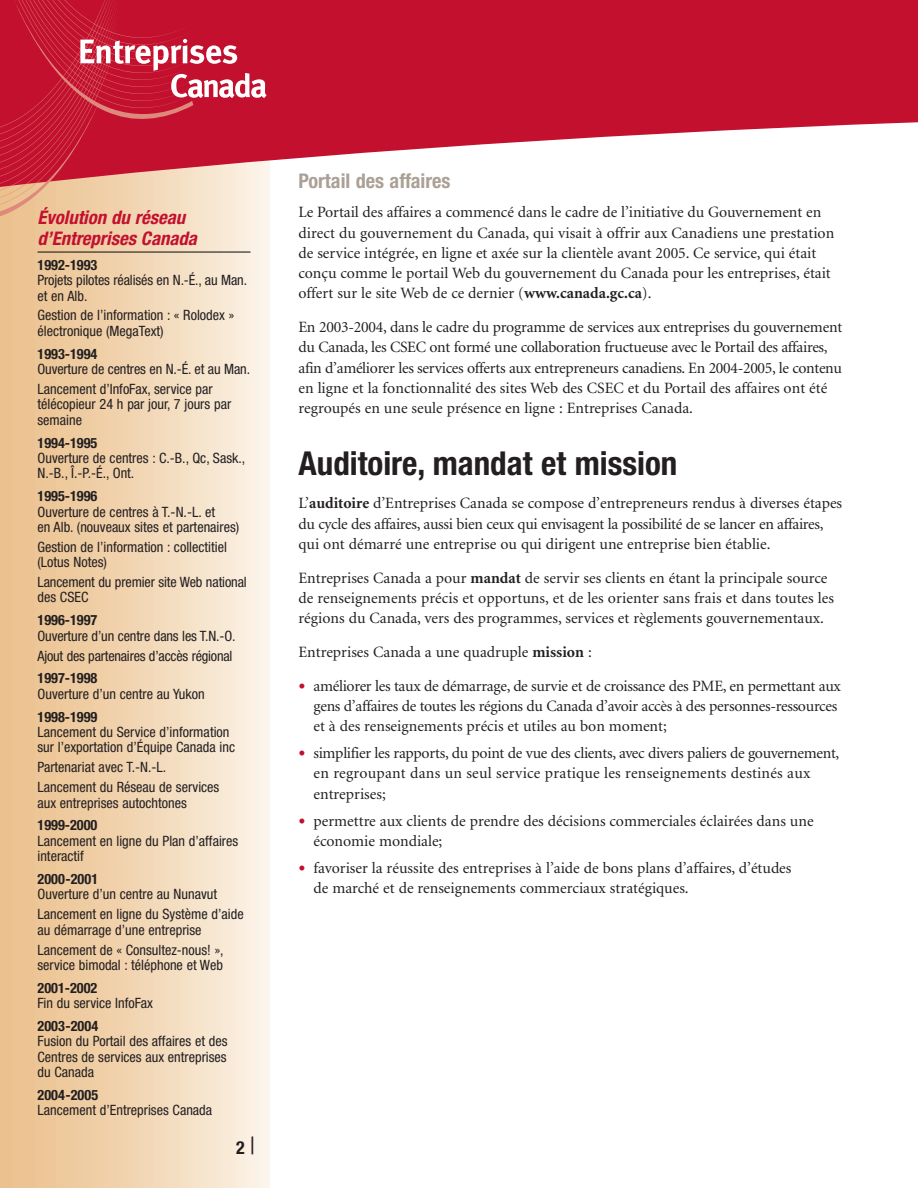
<style>
.page{position:relative;width:918px;height:1188px;background:#fff}
.page>*{position:absolute;margin:0;border:0;box-sizing:border-box;transform-origin:0 0}
.t1{font:700 condensed 33px "Helvetica Neue";color:#231f20}
.t2{font:700 condensed 20.25px "Helvetica Neue";color:#aba095}
.t3{font:italic 700 condensed 18.75px/21px "Helvetica Neue";color:#c3102f}
.t4{font:700 condensed 18px "Helvetica Neue";color:#231f20}
.t5{font:15.75px/20.2px "Minion";color:#231f20}
.t6{font:15.75px/20.2px "Minion";letter-spacing:-.02em;color:#231f20}
.t7{font:condensed 14.25px/15.3px "Helvetica Neue";color:#231f20}
.t8{font:700 condensed 14.25px "Helvetica Neue";color:#231f20}
.s1{font-weight:400;font-size:24px}
.s2{font-weight:700}
.s3{font-size:24px;color:#c3102f}
</style>
<div class="page">
<div style="left:0;top:0;width:270px;height:1188px;background:linear-gradient(to right,#eabd86,#fbf2e5)"></div>
<svg style="left:194px;top:0;width:724px;height:190px;fill:#c3102f"></svg>
<svg style="left:0;top:0;width:194px;height:225px;background:#cf4551"></svg>
<svg style="left:80px;top:39px;width:187px;height:59px"></svg>
<hr style="left:38px;top:251px;width:212px;height:2px;background:#231f20">
<p class="t3" style="left:38px;top:209px;width:164px">Évolution du réseau d’Entreprises Canada</p>
<p class="t8" style="left:38px;top:260px;width:61px">1992-1993</p>
<p class="t7" style="left:38px;top:274px;width:211px">Projets pilotes réalisés en N.-É., au Man. et en Alb.</p>
<p class="t7" style="left:38px;top:309px;width:198px">Gestion de l’information : « Rolodex » électronique (MegaText)</p>
<p class="t8" style="left:38px;top:349px;width:61px">1993-1994</p>
<p class="t7" style="left:38px;top:360px;width:214px;line-height:19.8px">Ouverture de centres en N.-É. et au Man.<br>Lancement d’InfoFax, service par</p>
<p class="t7" style="left:38px;top:398px;width:195px">télécopieur 24 h par jour, 7 jours par semaine</p>
<p class="t8" style="left:38px;top:437px;width:61px">1994-1995</p>
<p class="t7" style="left:38px;top:451px;width:209px">Ouverture de centres : C.-B., Qc, Sask.,<br>N.-B., Î.-P.-É., Ont.</p>
<p class="t8" style="left:38px;top:491px;width:61px">1995-1996</p>
<p class="t7" style="left:38px;top:505px;width:203px">Ouverture de centres à T.-N.-L. et<br>en Alb. (nouveaux sites et partenaires)</p>
<p class="t7" style="left:38px;top:540px;width:191px">Gestion de l’information : collectitiel (Lotus Notes)</p>
<p class="t7" style="left:38px;top:576px;width:211px">Lancement du premier site Web national des CSEC</p>
<p class="t8" style="left:38px;top:615px;width:61px">1996-1997</p>
<p class="t7" style="left:38px;top:627px;width:200px;line-height:19.8px">Ouverture d’un centre dans les T.N.-O.<br>Ajout des partenaires d’accès régional</p>
<p class="t8" style="left:38px;top:673px;width:61px">1997-1998</p>
<p class="t7" style="left:38px;top:687px;width:169px">Ouverture d’un centre au Yukon</p>
<p class="t8" style="left:38px;top:712px;width:61px">1998-1999</p>
<p class="t7" style="left:38px;top:726px;width:199px">Lancement du Service d’information sur l’exportation d’Équipe Canada inc</p>
<p class="t7" style="left:38px;top:759px;width:183px;line-height:19.8px">Partenariat avec T.-N.-L.<br>Lancement du Réseau de services</p>
<p class="t7" style="left:38px;top:796px;width:151px">aux entreprises autochtones</p>
<p class="t8" style="left:38px;top:820px;width:61px">1999-2000</p>
<p class="t7" style="left:38px;top:834px;width:202px">Lancement en ligne du Plan d’affaires interactif</p>
<p class="t8" style="left:38px;top:874px;width:62px">2000-2001</p>
<p class="t7" style="left:38px;top:886px;width:208px;line-height:19.8px">Ouverture d’un centre au Nunavut<br>Lancement en ligne du Système d’aide</p>
<p class="t7" style="left:38px;top:921px;width:188px;line-height:19.8px">au démarrage d’une entreprise<br>Lancement de « Consultez-nous! »,</p>
<p class="t7" style="left:38px;top:958px;width:187px">service bimodal : téléphone et Web</p>
<p class="t8" style="left:38px;top:983px;width:61px">2001-2002</p>
<p class="t7" style="left:38px;top:997px;width:117px">Fin du service InfoFax</p>
<p class="t8" style="left:38px;top:1021px;width:62px">2003-2004</p>
<p class="t7" style="left:38px;top:1035px;width:192px;text-align:justify">Fusion du Portail des affaires et des Centres de services aux entreprises du Canada</p>
<p class="t8" style="left:38px;top:1090px;width:62px">2004-2005</p>
<p class="t7" style="left:38px;top:1104px;width:176px">Lancement d’Entreprises Canada</p>
<p class="t4" style="left:236px;top:1141px;width:20px">2 <span class="s1">|</span></p>
<p class="t2" style="left:298px;top:174px;width:154px">Portail des affaires</p>
<p class="t5" style="left:298px;top:203px;width:537px">Le Portail des affaires a commencé dans le cadre de l’initiative du Gouvernement en direct du gouvernement du Canada, qui visait à offrir aux Canadiens une prestation de service intégrée, en ligne et axée sur la clientèle avant 2005. Ce service, qui était conçu comme le portail Web du gouvernement du Canada pour les entreprises, était offert sur le site Web de ce dernier (<span class="s2">www.canada.gc.ca</span>).</p>
<p class="t5" style="left:298px;top:318px;width:545px">En 2003-2004, dans le cadre du programme de services aux entreprises du gouvernement du Canada, les CSEC ont formé une collaboration fructueuse avec le Portail des affaires, afin d’améliorer les services offerts aux entrepreneurs canadiens. En 2004-2005, le contenu en ligne et la fonctionnalité des sites Web des CSEC et du Portail des affaires ont été regroupés en une seule présence en ligne : Entreprises Canada.</p>
<h1 class="t1" style="left:298px;top:451px;width:380px">Auditoire, mandat et mission</h1>
<p class="t5" style="left:298px;top:494px;width:545px">L’<span class="s2">auditoire</span> d’Entreprises Canada se compose d’entrepreneurs rendus à diverses étapes du cycle des affaires, aussi bien ceux qui envisagent la possibilité de se lancer en affaires, qui ont démarré une entreprise ou qui dirigent une entreprise bien établie.</p>
<p class="t5" style="left:298px;top:569px;width:537px">Entreprises Canada a pour <span class="s2">mandat</span> de servir ses clients en étant la principale source de renseignements précis et opportuns, et de les orienter sans frais et dans toutes les régions du Canada, vers des programmes, services et règlements gouvernementaux.</p>
<p class="t5" style="left:298px;top:643px;width:295px">Entreprises Canada a une quadruple <span class="s2">mission</span> :</p>
<p class="t6" style="left:314px;top:677px;width:529px;text-indent:-15px"><span class="s3">•</span> améliorer les taux de démarrage, de survie et de croissance des PME, en permettant aux gens d’affaires de toutes les régions du Canada d’avoir accès à des personnes-ressources et à des renseignements précis et utiles au bon moment;</p>
<p class="t5" style="left:314px;top:744px;width:527px;text-indent:-15px"><span class="s3">•</span> simplifier les rapports, du point de vue des clients, avec divers paliers de gouvernement, en regroupant dans un seul service pratique les renseignements destinés aux entreprises;</p>
<p class="t5" style="left:314px;top:812px;width:502px;text-indent:-15px"><span class="s3">•</span> permettre aux clients de prendre des décisions commerciales éclairées dans une économie mondiale;</p>
<p class="t5" style="left:314px;top:859px;width:480px;text-indent:-15px"><span class="s3">•</span> favoriser la réussite des entreprises à l’aide de bons plans d’affaires, d’études de marché et de renseignements commerciaux stratégiques.</p>
</div>
